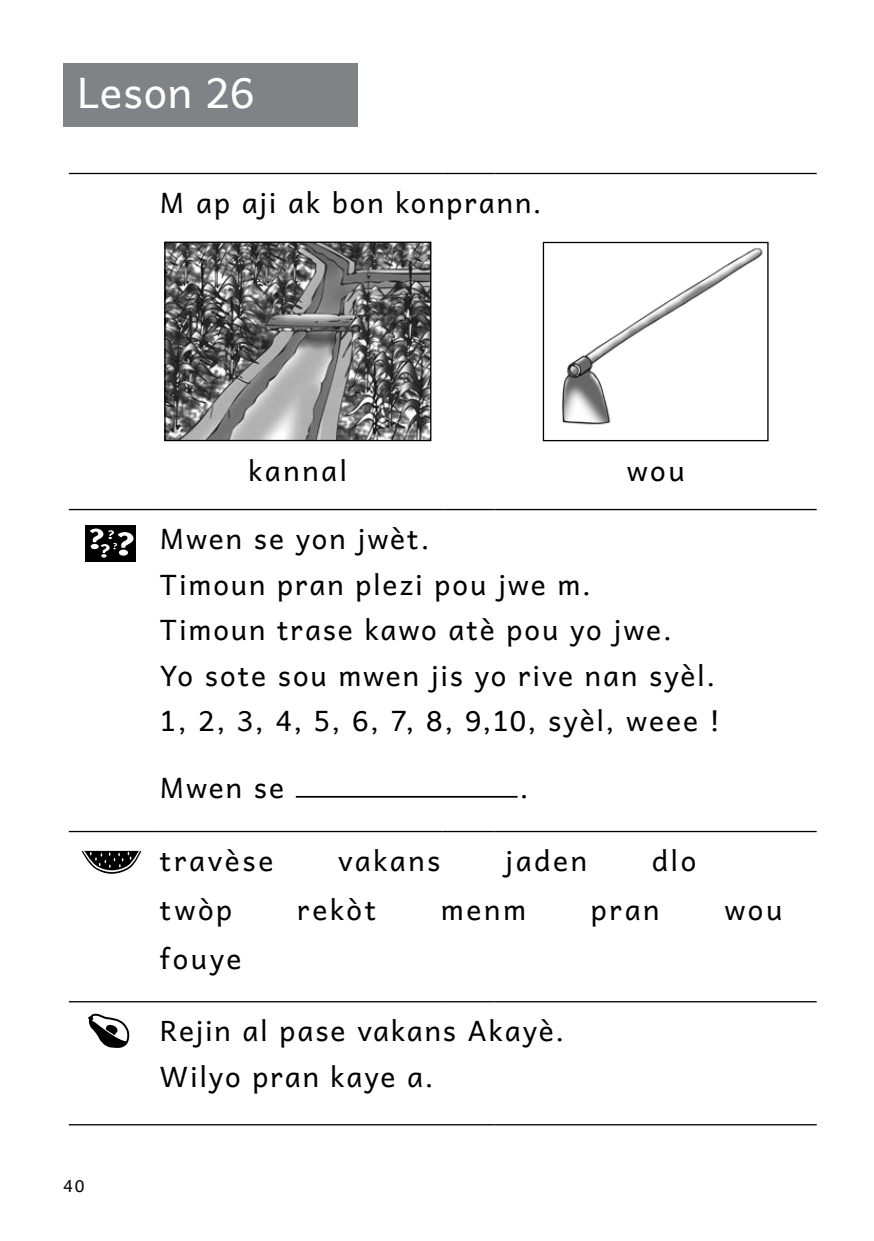
<style>
.page{position:relative;width:874px;height:1241px;background:#fff}
.page>*{position:absolute;margin:0;border:0;box-sizing:border-box;transform-origin:0 0}
.t1{font:42px "Andika";letter-spacing:.015em;color:#fff}
.t2{font:28px/45.5px "Andika";letter-spacing:.07em;color:#000}
.t3{font:28px "Andika";letter-spacing:.095em;color:#000}
.t4{font:16.62px "Andika";color:#000}
</style>
<div class="page">
<div style="left:63px;top:63px;width:294px;height:63px;background:#808285"></div>
<hr style="left:69px;top:1123px;width:84px;height:2px;background:#000">
<hr style="left:153px;top:1123px;width:289px;height:2px;background:#000">
<hr style="left:442px;top:1123px;width:52px;height:2px;background:#000">
<hr style="left:494px;top:1123px;width:322px;height:2px;background:#000">
<hr style="left:69px;top:173px;width:84px;height:1px;background:#000">
<hr style="left:153px;top:173px;width:289px;height:1px;background:#000">
<hr style="left:442px;top:173px;width:52px;height:1px;background:#000">
<hr style="left:494px;top:173px;width:322px;height:1px;background:#000">
<hr style="left:69px;top:509px;width:84px;height:1px;background:#000">
<hr style="left:153px;top:509px;width:289px;height:1px;background:#000">
<hr style="left:442px;top:509px;width:52px;height:1px;background:#000">
<hr style="left:494px;top:509px;width:322px;height:1px;background:#000">
<hr style="left:69px;top:830px;width:84px;height:2px;background:#000">
<hr style="left:153px;top:830px;width:289px;height:2px;background:#000">
<hr style="left:442px;top:830px;width:52px;height:2px;background:#000">
<hr style="left:494px;top:830px;width:322px;height:2px;background:#000">
<hr style="left:69px;top:1000px;width:84px;height:2px;background:#000">
<hr style="left:153px;top:1000px;width:289px;height:2px;background:#000">
<hr style="left:442px;top:1000px;width:52px;height:2px;background:#000">
<hr style="left:494px;top:1000px;width:322px;height:2px;background:#000">
<img style="left:166px;top:243px;width:263px;height:196px">
<div style="left:164px;top:241px;width:267px;height:200px;border:1px solid #000"></div>
<img style="left:544px;top:244px;width:219px;height:195px">
<div style="left:542px;top:242px;width:226px;height:199px;border:1px solid #000"></div>
<div style="left:86px;top:525px;width:50px;height:36px;background:#000"></div>
<svg style="left:90px;top:528px;width:43px;height:29px"></svg>
<hr style="left:295px;top:795px;width:222px;height:2px;background:#000">
<svg style="left:82px;top:850px;width:59px;height:23px"></svg>
<svg style="left:88px;top:1013px;width:42px;height:35px"></svg>
<h1 class="t1" style="left:77px;top:69px;width:179px">Leson 26</h1>
<p class="t2" style="left:160px;top:180px;width:383px">M ap aji ak bon konprann.</p>
<p class="t2" style="left:248px;top:448px;width:100px">kannal</p>
<p class="t2" style="left:626px;top:448px;width:59px">wou</p>
<p class="t2" style="left:160px;top:516px;width:561px">Mwen se yon jwèt.<br>Timoun pran plezi pou jwe m.<br>Timoun trase kawo atè pou yo jwe.<br>Yo sote sou mwen jis yo rive nan syèl.<br>1, 2, 3, 4, 5, 6, 7, 8, 9,10, syèl, weee !</p>
<p class="t2" style="left:160px;top:765px;width:126px">Mwen se</p>
<p class="t2" style="left:519px;top:765px;width:10px">.</p>
<p class="t3" style="left:160px;top:844px;width:115px">travèse</p>
<p class="t2" style="left:338px;top:838px;width:104px">vakans</p>
<p class="t2" style="left:505px;top:838px;width:83px">jaden</p>
<p class="t2" style="left:651px;top:838px;width:46px">dlo</p>
<p class="t2" style="left:160px;top:887px;width:74px">twòp</p>
<p class="t2" style="left:297px;top:887px;width:80px">rekòt</p>
<p class="t2" style="left:440px;top:887px;width:87px">menm</p>
<p class="t2" style="left:590px;top:887px;width:70px">pran</p>
<p class="t2" style="left:724px;top:887px;width:59px">wou</p>
<p class="t2" style="left:160px;top:936px;width:83px">fouye</p>
<p class="t4" style="left:63px;top:1176px;width:23px">40</p>
<p class="t2" style="left:160px;top:1008px;width:406px">Rejin al pase vakans Akayè.<br>Wilyo pran kaye a.</p>
</div>
